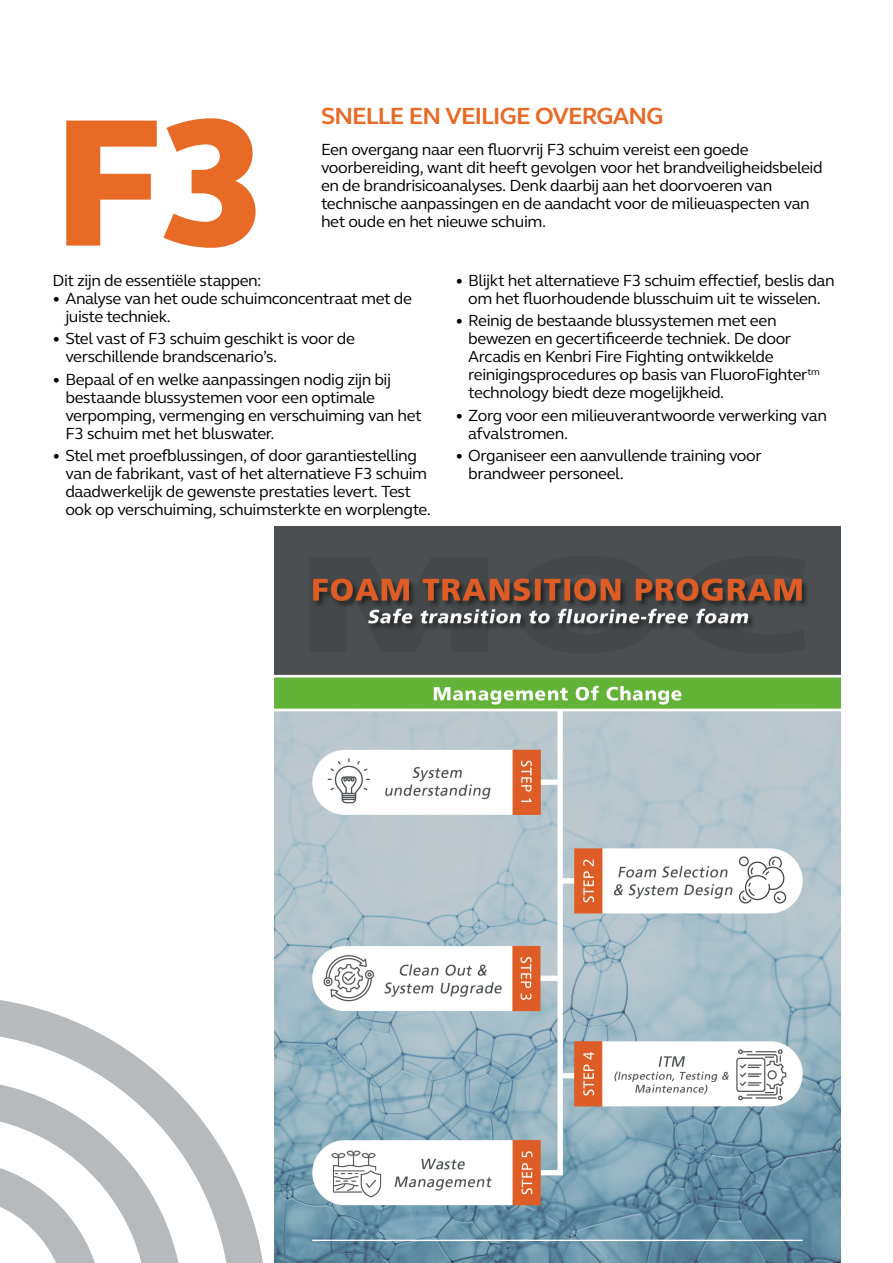
<style>
.page{position:relative;width:893px;height:1263px;background:#fff}
.page>*{position:absolute;margin:0;border:0;box-sizing:border-box;transform-origin:0 0}
.t1{font:800 186px "FS Elliot Pro";color:#e76a25}
.t2{font:700 24px "FS Elliot Pro";letter-spacing:-.035em;color:#e76a25}
.t3{font:16.5px/18px "FS Elliot Pro";letter-spacing:-.025em;color:#000}
</style>
<div class="page">
<svg style="left:0;top:965px;width:275px;height:298px"></svg>
<img style="left:275px;top:526px;width:565px;height:737px">
<h1 class="t1" style="left:53px;top:58px;width:215px">F3</h1>
<h2 class="t2" style="left:321px;top:100px;width:344px">SNELLE EN VEILIGE OVERGANG</h2>
<p class="t3" style="left:321px;top:140px;width:503px">Een overgang naar een fluorvrij F3 schuim vereist een goede voorbereiding, want dit heeft gevolgen voor het brandveiligheidsbeleid en de brandrisicoanalyses. Denk daarbij aan het doorvoeren van technische aanpassingen en de aandacht voor de milieuaspecten van</p>
<p class="t3" style="left:321px;top:212px;width:227px">het oude en het nieuwe schuim.</p>
<p class="t3" style="left:53px;top:271px;width:210px">Dit zijn de essentiële stappen:</p>
<p class="t3" style="left:65px;top:289px;width:348px;text-indent:-13px">• Analyse van het oude schuimconcentraat met de juiste techniek.</p>
<p class="t3" style="left:65px;top:329px;width:291px;text-indent:-13px">• Stel vast of F3 schuim geschikt is voor de verschillende brandscenario’s.</p>
<p class="t3" style="left:65px;top:370px;width:358px;text-indent:-13px">• Bepaal of en welke aanpassingen nodig zijn bij bestaande blussystemen voor een optimale verpomping, vermenging en verschuiming van het F3 schuim met het bluswater.</p>
<p class="t3" style="left:65px;top:446px;width:367px;text-indent:-13px">• Stel met proefblussingen, of door garantiestelling van de fabrikant, vast of het alternatieve F3 schuim daadwerkelijk de gewenste prestaties levert. Test ook op verschuiming, schuimsterkte en worplengte.</p>
<p class="t3" style="left:455px;top:271px;width:381px;text-align:center">• Blijkt het alternatieve F3 schuim effectief, beslis dan om het fluorhoudende blusschuim uit te wisselen.</p>
<p class="t3" style="left:468px;top:311px;width:353px;text-indent:-13px">• Reinig de bestaande blussystemen met een bewezen en gecertificeerde techniek. De door Arcadis en Kenbri Fire Fighting ontwikkelde reinigingsprocedures op basis van FluoroFighter<sup>tm </sup>technology biedt deze mogelijkheid.</p>
<p class="t3" style="left:468px;top:406px;width:360px;text-indent:-13px">• Zorg voor een milieuverantwoorde verwerking van afvalstromen.</p>
<p class="t3" style="left:468px;top:446px;width:295px;text-indent:-13px">• Organiseer een aanvullende training voor brandweer personeel.</p>
</div>
